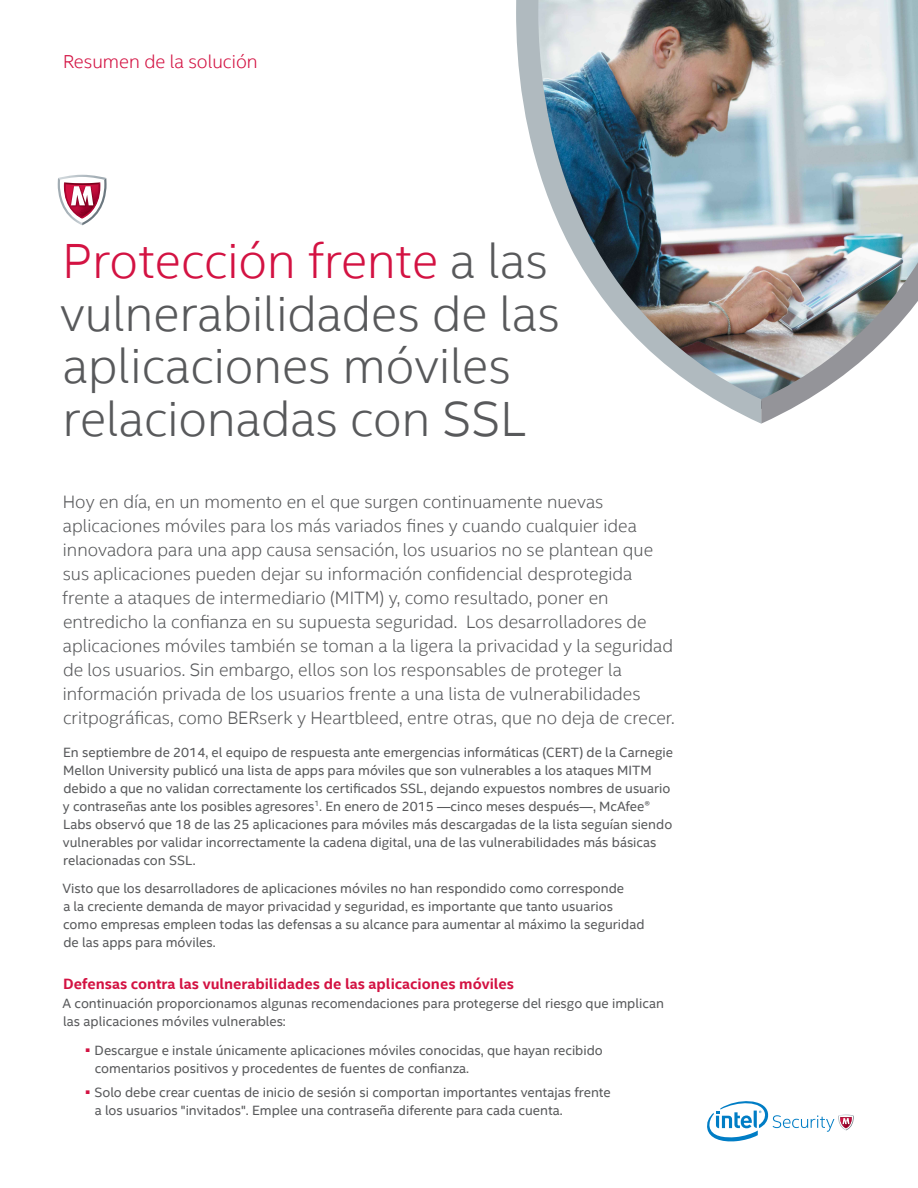
<style>
.page{position:relative;width:918px;height:1188px;background:#fff}
.page>*{position:absolute;margin:0;border:0;box-sizing:border-box;transform-origin:0 0}
.t1{font:300 49.5px/52.5px "Intel Clear";color:#58595b}
.t2{font:300 18.75px "Intel Clear";color:#d31242}
.t3{font:300 18px/24px "Intel Clear";color:#58595b}
.t4{font:700 15px "Intel Clear";color:#d31242}
.t5{font:13.5px/18px "Intel Clear";color:#58595b}
.s1{color:#d31242}
</style>
<div class="page">
<svg style="left:707px;top:1101px;width:147px;height:40px"></svg>
<svg style="left:58px;top:175px;width:49px;height:50px"></svg>
<img style="left:761px;top:0;width:157px;height:424px">
<img style="left:516px;top:0;width:245px;height:424px">
<h2 class="t2" style="left:63px;top:49px;width:196px">Resumen de la solución</h2>
<h1 class="t1" style="left:60px;top:234px;width:501px"><span class="s1">Protección frente</span> a las vulnerabilidades de las aplicaciones móviles relacionadas con SSL</h1>
<p class="t3" style="left:62px;top:489px;width:614px">Hoy en día, en un momento en el que surgen continuamente nuevas aplicaciones móviles para los más variados fines y cuando cualquier idea innovadora para una app causa sensación, los usuarios no se plantean que sus aplicaciones pueden dejar su información confidencial desprotegida frente a ataques de intermediario (MITM) y, como resultado, poner en entredicho la confianza en su supuesta seguridad. Los desarrolladores de aplicaciones móviles también se toman a la ligera la privacidad y la seguridad de los usuarios. Sin embargo, ellos son los responsables de proteger la información privada de los usuarios frente a una lista de vulnerabilidades critpográficas, como BERserk y Heartbleed, entre otras, que no deja de crecer.</p>
<p class="t5" style="left:63px;top:743px;width:612px">En septiembre de 2014, el equipo de respuesta ante emergencias informáticas (CERT) de la Carnegie Mellon University publicó una lista de apps para móviles que son vulnerables a los ataques MITM debido a que no validan correctamente los certificados SSL, dejando expuestos nombres de usuario y contraseñas ante los posibles agresores<sup>1</sup>. En enero de 2015 —cinco meses después—, McAfee® Labs observó que 18 de las 25 aplicaciones para móviles más descargadas de la lista seguían siendo vulnerables por validar incorrectamente la cadena digital, una de las vulnerabilidades más básicas relacionadas con SSL.</p>
<p class="t5" style="left:63px;top:879px;width:584px">Visto que los desarrolladores de aplicaciones móviles no han respondido como corresponde<br>a la creciente demanda de mayor privacidad y seguridad, es importante que tanto usuarios como empresas empleen todas las defensas a su alcance para aumentar al máximo la seguridad de las apps para móviles.</p>
<p class="t4" style="left:63px;top:974px;width:452px">Defensas contra las vulnerabilidades de las aplicaciones móviles</p>
<p class="t5" style="left:63px;top:994px;width:603px">A continuación proporcionamos algunas recomendaciones para protegerse del riesgo que implican las aplicaciones móviles vulnerables:</p>
<p class="t5" style="left:95px;top:1041px;width:510px;text-indent:-9px"><sup>■</sup> Descargue e instale únicamente aplicaciones móviles conocidas, que hayan recibido comentarios positivos y procedentes de fuentes de confianza.</p>
<p class="t5" style="left:95px;top:1083px;width:517px;text-indent:-9px"><sup>■</sup> Solo debe crear cuentas de inicio de sesión si comportan importantes ventajas frente a los usuarios "invitados". Emplee una contraseña diferente para cada cuenta.</p>
</div>
